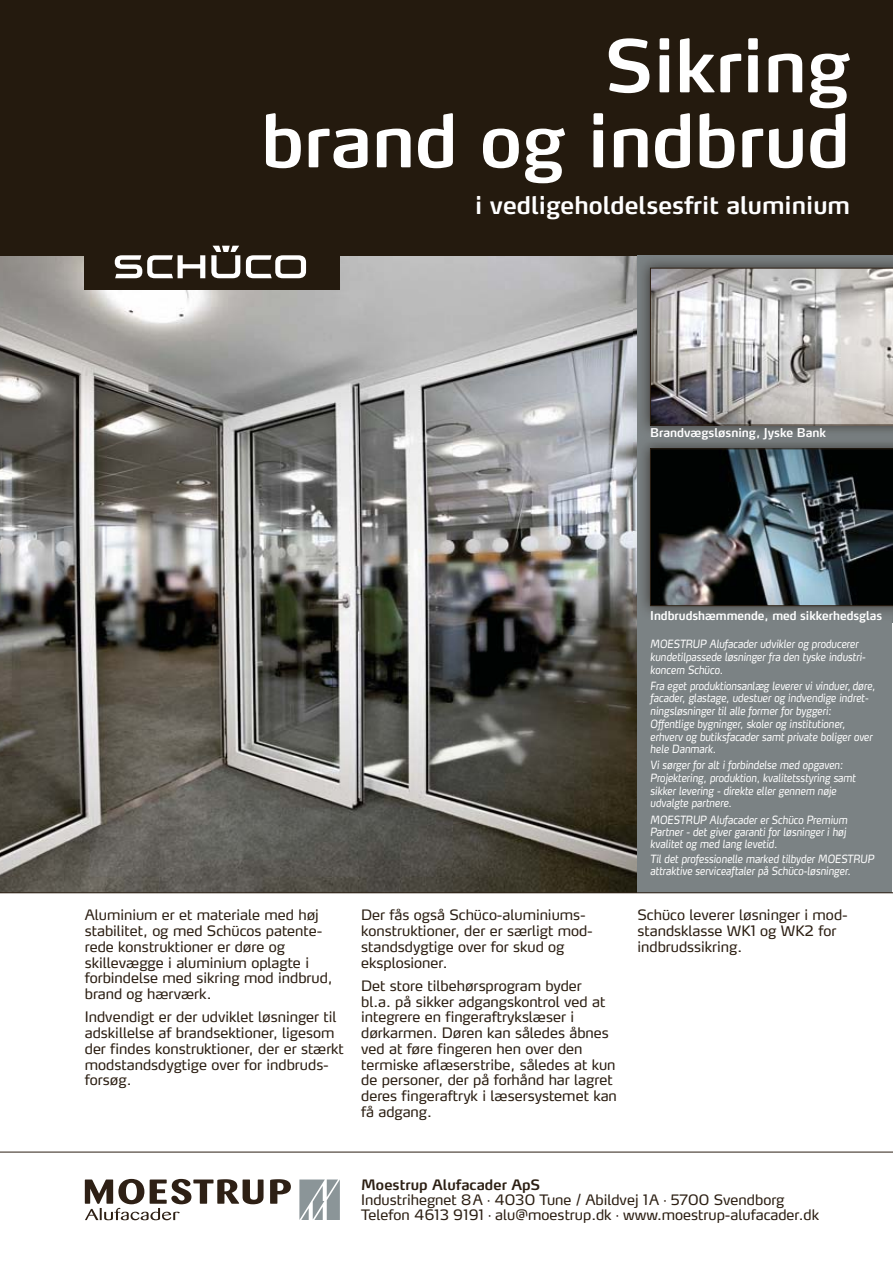
<style>
.page{position:relative;width:893px;height:1263px;background:#fff}
.page>*{position:absolute;margin:0;border:0;box-sizing:border-box;transform-origin:0 0}
.t1{font:600 72px/75px "Max TF";color:#fff;text-align:right}
.t2{font:600 24px "Max LF";color:#fff}
.t3{font:14.25px/15.8px "Max LF";color:#2c1f13}
.t4{font:600 14.25px "Max LF";color:#2c1f13}
.t5{font:600 12px "Max LF";color:#fff;scale:.96 1}
.t6{font:600 12px "Max LF";color:#fff}
.t7{font:italic 11.25px/12.8px "Max LF";color:#fff;scale:.85 1}
</style>
<div class="page">
<img style="left:0;top:255px;width:637px;height:637px">
<div style="left:0;top:0;width:892px;height:255px;background:#241a0e"></div>
<div style="left:637px;top:255px;width:255px;height:638px;background:#7b8284"></div>
<svg style="left:270px;top:1179px;width:21px;height:25px"></svg>
<svg style="left:85px;top:1179px;width:179px;height:41px"></svg>
<svg style="left:299px;top:1180px;width:41px;height:40px"></svg>
<hr style="left:0;top:1152px;width:892px;height:1px;background:#2c1f13">
<img style="left:633px;top:255px;width:259px;height:177px">
<svg style="left:650px;top:268px;width:242px;height:157px"></svg>
<img style="left:633px;top:442px;width:259px;height:180px">
<svg style="left:633px;top:432px;width:4px;height:10px"></svg>
<img style="left:650px;top:449px;width:242px;height:157px">
<hr style="left:0;top:892px;width:892px;height:1px;background:#2c1f13">
<div style="left:85px;top:0;width:255px;height:289px;background:#241a0e"></div>
<svg style="left:115px;top:255px;width:90px;height:23px"></svg>
<svg style="left:246px;top:255px;width:60px;height:23px"></svg>
<svg style="left:211px;top:246px;width:29px;height:32px"></svg>
<h1 class="t1" style="left:261px;top:34px;width:590px">Sikring<br>brand og indbrud</h1>
<h2 class="t2" style="left:475px;top:195px;width:376px">i vedligeholdelsesfrit aluminium</h2>
<p class="t6" style="left:650px;top:427px;width:177px">Brandvægsløsning, Jyske Bank</p>
<p class="t5" style="left:650px;top:610px;width:243px">Indbrudshæmmende, med sikkerhedsglas</p>
<p class="t3" style="left:85px;top:909px;width:249px">Aluminium er et materiale med høj stabilitet, og med Schücos patente&shy;rede konstruktioner er døre og skillevægge i aluminium oplagte i forbindelse med sikring mod indbrud, brand og hærværk.</p>
<p class="t3" style="left:85px;top:1011px;width:261px">Indvendigt er der udviklet løsninger til adskillelse af brandsektioner, ligesom der findes konstruktioner, der er stærkt modstandsdygtige over for indbruds&shy;forsøg.</p>
<p class="t3" style="left:361px;top:909px;width:233px">Der fås også Schüco-aluminiums&shy;konstruktioner, der er særligt mod&shy;standsdygtige over for skud og eksplosioner.</p>
<p class="t3" style="left:361px;top:979px;width:257px">Det store tilbehørsprogram byder<br>bl.a. på sikker adgangskontrol ved at integrere en fingeraftrykslæser i dørkarmen. Døren kan således åbnes ved at føre fingeren hen over den termiske aflæserstribe, således at kun de personer, der på forhånd har lagret deres fingeraftryk i læsersystemet kan få adgang.</p>
<p class="t7" style="left:650px;top:639px;width:255px">MOESTRUP Alufacader udvikler og producerer kundetilpassede løsninger fra den tyske industri&shy;koncern Schüco.</p>
<p class="t7" style="left:650px;top:680px;width:266px">Fra eget produktionsanlæg leverer vi vinduer, døre, facader, glastage, udestuer og indvendige indret&shy;ningsløsninger til alle former for byggeri:<br>Offentlige bygninger, skoler og institutioner, erhverv og butiksfacader samt private boliger over hele Danmark.</p>
<p class="t7" style="left:650px;top:759px;width:243px">Vi sørger for alt i forbindelse med opgaven:<br>Projektering, produktion, kvalitetsstyring samt sikker levering - direkte eller gennem nøje udvalgte partnere.</p>
<p class="t7" style="left:650px;top:814px;width:233px;line-height:12px;text-align:justify">MOESTRUP Alufacader er Schüco Premium Partner - det giver garanti for løsninger i høj kvalitet og med lang levetid.</p>
<p class="t7" style="left:650px;top:853px;width:265px;line-height:12px">Til det professionelle marked tilbyder MOESTRUP attraktive serviceaftaler på Schüco-løsninger.</p>
<p class="t3" style="left:637px;top:909px;width:212px">Schüco leverer løsninger i mod&shy;standsklasse WK1 og WK2 for indbrudssikring.</p>
<p class="t4" style="left:361px;top:1178px;width:181px">Moestrup Alufacader ApS</p>
<p class="t3" style="left:361px;top:1193px;width:459px;line-height:15.1px">Industrihegnet 8A · 4030 Tune / Abildvej 1A · 5700 Svendborg<br>Telefon 4613 9191 · alu@moestrup.dk · www.moestrup-alufacader.dk</p>
</div>
